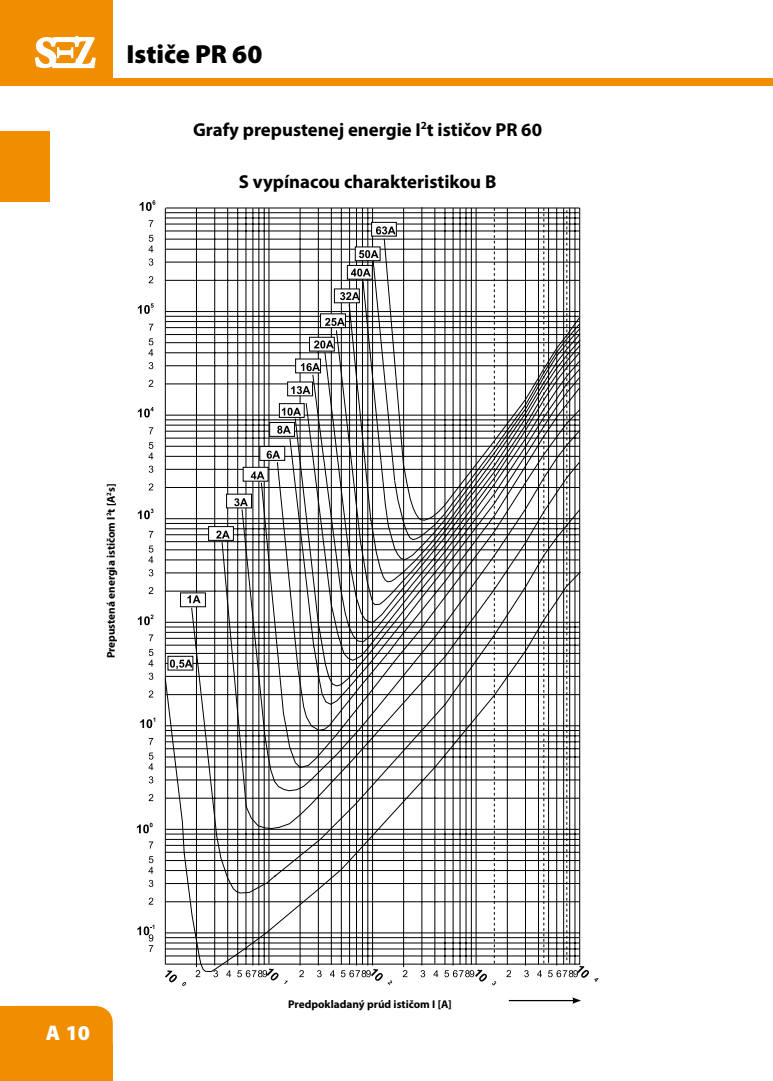
<style>
.page{position:relative;width:773px;height:1081px;background:#fff}
.page>*{position:absolute;margin:0;border:0;box-sizing:border-box;transform-origin:0 0}
.t1{font:900 26.25px "Myriad Pro";color:#000}
.t2{font:900 21.25px "Myriad Pro";color:#fff}
.t3{font:700 18.75px "Myriad Pro";color:#000}
.t4{font:700 11.25px "Myriad Pro";color:#000}
</style>
<div class="page">
<div style="left:0;top:78px;width:772px;height:7px;background:#f18e00"></div>
<div style="left:0;top:1006px;width:113px;height:75px;background:#f18e00"></div>
<div style="left:79px;top:1044px;width:34px;height:37px;background:#f18e00"></div>
<div style="left:0;top:1044px;width:33px;height:37px;background:#f18e00"></div>
<div style="left:0;top:1006px;width:33px;height:36px;background:#f18e00"></div>
<div style="left:0;top:131px;width:50px;height:71px;background:#f18e00"></div>
<div style="left:0;top:0;width:112px;height:82px;background:#f18e00"></div>
<svg style="left:35px;top:36px;width:61px;height:32px"></svg>
<hr style="left:246px;top:208px;width:1px;height:756px;background:#000">
<hr style="left:349px;top:208px;width:1px;height:756px;background:#000">
<hr style="left:165px;top:231px;width:414px;height:1px;background:#000">
<hr style="left:252px;top:208px;width:1px;height:757px;background:#000">
<hr style="left:356px;top:208px;width:1px;height:757px;background:#000">
<hr style="left:165px;top:224px;width:414px;height:1px;background:#000">
<hr style="left:258px;top:208px;width:1px;height:757px;background:#000">
<hr style="left:362px;top:208px;width:1px;height:756px;background:#000">
<hr style="left:165px;top:218px;width:414px;height:1px;background:#000">
<hr style="left:264px;top:208px;width:1px;height:756px;background:#000">
<hr style="left:367px;top:208px;width:1px;height:757px;background:#000">
<hr style="left:165px;top:212px;width:414px;height:1px;background:#000">
<hr style="left:237px;top:208px;width:1px;height:757px;background:#000">
<hr style="left:341px;top:208px;width:1px;height:756px;background:#000">
<hr style="left:227px;top:208px;width:1px;height:756px;background:#000">
<hr style="left:331px;top:208px;width:1px;height:756px;background:#000">
<hr style="left:434px;top:208px;width:1px;height:756px;background:#000">
<hr style="left:214px;top:208px;width:1px;height:757px;background:#000">
<hr style="left:318px;top:208px;width:1px;height:757px;background:#000">
<hr style="left:421px;top:207px;width:1px;height:758px;background:#000">
<hr style="left:525px;top:208px;width:1px;height:757px;background:#000">
<hr style="left:196px;top:208px;width:1px;height:759px;background:#000">
<hr style="left:300px;top:208px;width:1px;height:757px;background:#000">
<hr style="left:403px;top:208px;width:1px;height:759px;background:#000">
<hr style="left:507px;top:208px;width:1px;height:756px;background:#000">
<hr style="left:165px;top:208px;width:1px;height:756px;background:#000">
<hr style="left:372px;top:208px;width:1px;height:757px;background:#000">
<hr style="left:268px;top:208px;width:1px;height:756px;background:#000">
<hr style="left:166px;top:208px;width:413px;height:1px;background:#000">
<svg style="left:165px;top:972px;width:21px;height:14px"></svg>
<svg style="left:140px;top:200px;width:15px;height:11px"></svg>
<svg style="left:138px;top:303px;width:16px;height:11px"></svg>
<svg style="left:138px;top:407px;width:16px;height:10px"></svg>
<svg style="left:138px;top:508px;width:15px;height:11px"></svg>
<svg style="left:138px;top:614px;width:15px;height:11px"></svg>
<svg style="left:140px;top:717px;width:15px;height:11px"></svg>
<svg style="left:137px;top:823px;width:15px;height:10px"></svg>
<svg style="left:149px;top:634px;width:4px;height:7px"></svg>
<svg style="left:149px;top:531px;width:4px;height:7px"></svg>
<svg style="left:149px;top:427px;width:4px;height:7px"></svg>
<svg style="left:149px;top:324px;width:4px;height:7px"></svg>
<svg style="left:149px;top:220px;width:4px;height:7px"></svg>
<svg style="left:149px;top:738px;width:4px;height:7px"></svg>
<svg style="left:149px;top:841px;width:4px;height:7px"></svg>
<svg style="left:137px;top:924px;width:17px;height:28px"></svg>
<svg style="left:237px;top:972px;width:41px;height:8px"></svg>
<svg style="left:341px;top:972px;width:51px;height:13px"></svg>
<svg style="left:444px;top:208px;width:52px;height:777px"></svg>
<svg style="left:148px;top:649px;width:5px;height:17px"></svg>
<svg style="left:148px;top:545px;width:5px;height:18px"></svg>
<svg style="left:148px;top:442px;width:5px;height:17px"></svg>
<svg style="left:148px;top:338px;width:5px;height:18px"></svg>
<svg style="left:148px;top:235px;width:5px;height:17px"></svg>
<svg style="left:148px;top:752px;width:5px;height:18px"></svg>
<svg style="left:148px;top:856px;width:5px;height:18px"></svg>
<svg style="left:226px;top:972px;width:5px;height:5px"></svg>
<svg style="left:330px;top:972px;width:5px;height:5px"></svg>
<svg style="left:433px;top:972px;width:5px;height:5px"></svg>
<svg style="left:537px;top:208px;width:61px;height:773px"></svg>
<svg style="left:149px;top:673px;width:4px;height:7px"></svg>
<svg style="left:149px;top:569px;width:4px;height:7px"></svg>
<svg style="left:149px;top:466px;width:4px;height:7px"></svg>
<svg style="left:149px;top:362px;width:4px;height:7px"></svg>
<svg style="left:149px;top:258px;width:4px;height:8px"></svg>
<svg style="left:149px;top:776px;width:4px;height:7px"></svg>
<svg style="left:149px;top:880px;width:4px;height:7px"></svg>
<svg style="left:213px;top:972px;width:5px;height:5px"></svg>
<svg style="left:317px;top:972px;width:4px;height:5px"></svg>
<svg style="left:420px;top:972px;width:5px;height:5px"></svg>
<svg style="left:149px;top:690px;width:4px;height:7px"></svg>
<svg style="left:149px;top:587px;width:4px;height:7px"></svg>
<svg style="left:149px;top:483px;width:4px;height:7px"></svg>
<svg style="left:149px;top:380px;width:4px;height:7px"></svg>
<svg style="left:149px;top:276px;width:4px;height:7px"></svg>
<svg style="left:149px;top:794px;width:4px;height:7px"></svg>
<svg style="left:149px;top:897px;width:4px;height:7px"></svg>
<svg style="left:195px;top:972px;width:5px;height:5px"></svg>
<svg style="left:299px;top:972px;width:5px;height:5px"></svg>
<svg style="left:402px;top:972px;width:5px;height:5px"></svg>
<svg style="left:506px;top:972px;width:5px;height:5px"></svg>
<svg style="left:165px;top:238px;width:416px;height:734px"></svg>
<div style="left:371px;top:222px;width:25px;height:14px;background:#fff;border:1px solid #000"></div>
<div style="left:355px;top:247px;width:25px;height:14px;background:#fff;border:1px solid #000"></div>
<svg style="left:347px;top:265px;width:25px;height:14px"></svg>
<div style="left:334px;top:289px;width:25px;height:14px;background:#fff"></div>
<div style="left:320px;top:313px;width:26px;height:15px;background:#fff;border:1px solid #000"></div>
<svg style="left:309px;top:337px;width:25px;height:14px"></svg>
<div style="left:295px;top:359px;width:26px;height:14px;background:#fff;border:1px solid #000"></div>
<div style="left:287px;top:382px;width:26px;height:14px;background:#fff;border:1px solid #000"></div>
<div style="left:279px;top:403px;width:25px;height:15px;background:#fff;border:1px solid #000"></div>
<div style="left:269px;top:422px;width:26px;height:15px;background:#fff;border:1px solid #000"></div>
<div style="left:259px;top:446px;width:26px;height:15px;background:#fff;border:1px solid #000"></div>
<div style="left:243px;top:467px;width:25px;height:14px;background:#fff;border:1px solid #000"></div>
<div style="left:226px;top:494px;width:26px;height:14px;background:#fff;border:1px solid #000"></div>
<div style="left:208px;top:526px;width:26px;height:15px;background:#fff;border:1px solid #000"></div>
<div style="left:180px;top:592px;width:26px;height:15px;background:#fff;border:1px solid #000"></div>
<div style="left:168px;top:656px;width:25px;height:14px;background:#fff;border:1px solid #000"></div>
<svg style="left:170px;top:659px;width:22px;height:10px"></svg>
<svg style="left:187px;top:595px;width:13px;height:8px"></svg>
<svg style="left:234px;top:498px;width:14px;height:8px"></svg>
<svg style="left:216px;top:530px;width:14px;height:8px"></svg>
<svg style="left:251px;top:471px;width:13px;height:8px"></svg>
<svg style="left:266px;top:451px;width:14px;height:8px"></svg>
<svg style="left:277px;top:426px;width:14px;height:8px"></svg>
<svg style="left:282px;top:408px;width:19px;height:8px"></svg>
<svg style="left:291px;top:386px;width:19px;height:8px"></svg>
<svg style="left:301px;top:363px;width:19px;height:8px"></svg>
<svg style="left:314px;top:340px;width:20px;height:8px"></svg>
<svg style="left:325px;top:318px;width:20px;height:8px"></svg>
<svg style="left:340px;top:292px;width:19px;height:8px"></svg>
<svg style="left:351px;top:269px;width:19px;height:7px"></svg>
<svg style="left:359px;top:250px;width:19px;height:8px"></svg>
<svg style="left:376px;top:226px;width:19px;height:8px"></svg>
<hr style="left:508px;top:1000px;width:66px;height:1px;background:#000">
<svg style="left:572px;top:997px;width:9px;height:7px"></svg>
<h1 class="t1" style="left:127px;top:39px;width:137px">Ističe PR 60</h1>
<p class="t3" style="left:193px;top:117px;width:350px">Grafy prepustenej energie I<sup>2</sup>t ističov PR 60</p>
<p class="t3" style="left:239px;top:169px;width:259px">S vypínacou charakteristikou B</p>
<p class="t4" style="left:104px;top:658px;width:176px;rotate:-90deg">Prepustená energia ističom I<sup>2</sup>t [A<sup>2</sup>s]</p>
<p class="t2" style="left:46px;top:1020px;width:46px">A 10</p>
<p class="t4" style="left:288px;top:997px;width:165px">Predpokladaný prúd ističom I [A]</p>
</div>
